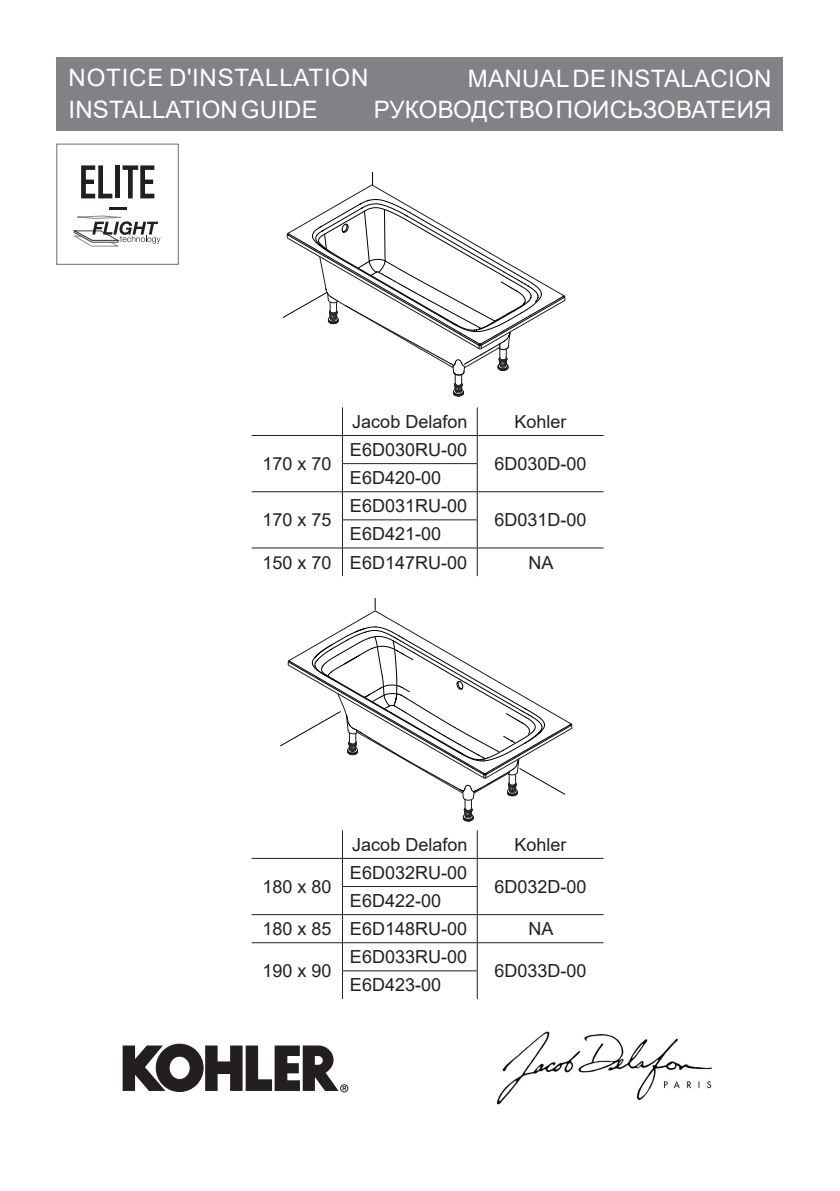
<style>
.page{position:relative;width:840px;height:1191px;background:#fff}
.page>*{position:absolute;margin:0;border:0;box-sizing:border-box;transform-origin:0 0}
.Heading_1{font:24px "Arial";letter-spacing:.01em;color:#fff}
.Heading_1-2{font:24px "Arial";letter-spacing:.035em;color:#fff}
.Tray_Installation_Gu{font:18px "Arial";color:#231f20}
</style>
<div class="page">
<svg style="left:123px;top:1044px;width:225px;height:48px"></svg>
<img style="left:497px;top:1031px;width:214px;height:74px">
<svg style="left:374px;top:599px;width:2px;height:10px"></svg>
<svg style="left:280px;top:626px;width:292px;height:196px"></svg>
<svg style="left:283px;top:199px;width:281px;height:198px"></svg>
<hr style="left:251px;top:435px;width:91px;height:1px;background:#231f20">
<hr style="left:342px;top:435px;width:135px;height:1px;background:#231f20">
<hr style="left:477px;top:435px;width:126px;height:1px;background:#231f20">
<hr style="left:342px;top:463px;width:135px;height:1px;background:#231f20">
<hr style="left:251px;top:491px;width:91px;height:1px;background:#231f20">
<hr style="left:342px;top:491px;width:135px;height:1px;background:#231f20">
<hr style="left:477px;top:491px;width:126px;height:1px;background:#231f20">
<hr style="left:251px;top:547px;width:91px;height:1px;background:#231f20">
<hr style="left:342px;top:547px;width:135px;height:1px;background:#231f20">
<svg style="left:342px;top:407px;width:1px;height:169px"></svg>
<hr style="left:477px;top:547px;width:126px;height:1px;background:#231f20">
<svg style="left:476px;top:407px;width:1px;height:169px"></svg>
<hr style="left:342px;top:519px;width:135px;height:1px;background:#231f20">
<hr style="left:251px;top:858px;width:91px;height:1px;background:#231f20">
<hr style="left:342px;top:858px;width:135px;height:1px;background:#231f20">
<hr style="left:477px;top:858px;width:126px;height:1px;background:#231f20">
<hr style="left:342px;top:886px;width:135px;height:1px;background:#231f20">
<hr style="left:477px;top:914px;width:126px;height:1px;background:#231f20">
<hr style="left:477px;top:942px;width:126px;height:1px;background:#231f20">
<svg style="left:342px;top:830px;width:1px;height:169px"></svg>
<svg style="left:476px;top:830px;width:1px;height:169px"></svg>
<hr style="left:342px;top:914px;width:135px;height:1px;background:#231f20">
<hr style="left:342px;top:970px;width:135px;height:1px;background:#231f20">
<hr style="left:251px;top:914px;width:91px;height:1px;background:#231f20">
<hr style="left:251px;top:942px;width:91px;height:1px;background:#231f20">
<hr style="left:342px;top:942px;width:135px;height:1px;background:#231f20">
<svg style="left:73px;top:216px;width:87px;height:30px"></svg>
<svg style="left:81px;top:165px;width:31px;height:33px"></svg>
<div style="left:115px;top:165px;width:5px;height:33px;background:#231f20"></div>
<svg style="left:122px;top:165px;width:32px;height:33px"></svg>
<svg style="left:109px;top:207px;width:17px;height:2px"></svg>
<div style="left:57px;top:57px;width:725px;height:73px;background:#808285"></div>
<p class="Heading_1-2" style="left:68px;top:61px;width:301px">NOTICE D'INSTALLATION</p>
<p class="Heading_1" style="left:68px;top:93px;width:250px">INSTALLATION GUIDE</p>
<p class="Heading_1" style="left:467px;top:62px;width:305px">MANUAL DE INSTALACION</p>
<p class="Heading_1" style="left:374px;top:93px;width:399px">РУКОВОДСТВО ПОИСЬЗОВАТЕИЯ</p>
<p class="Tray_Installation_Gu" style="left:262px;top:451px;width:71px">170 x 70</p>
<p class="Tray_Installation_Gu" style="left:262px;top:507px;width:71px">170 x 75</p>
<p class="Tray_Installation_Gu" style="left:352px;top:409px;width:117px">Jacob Delafon</p>
<p class="Tray_Installation_Gu" style="left:514px;top:409px;width:54px">Kohler</p>
<p class="Tray_Installation_Gu" style="left:350px;top:437px;width:119px">E6D030RU-00</p>
<p class="Tray_Installation_Gu" style="left:350px;top:465px;width:93px">E6D420-00</p>
<p class="Tray_Installation_Gu" style="left:350px;top:493px;width:119px">E6D031RU-00</p>
<p class="Tray_Installation_Gu" style="left:350px;top:522px;width:93px">E6D421-00</p>
<p class="Tray_Installation_Gu" style="left:494px;top:451px;width:94px">6D030D-00</p>
<p class="Tray_Installation_Gu" style="left:494px;top:507px;width:94px">6D031D-00</p>
<p class="Tray_Installation_Gu" style="left:262px;top:550px;width:71px">150 x 70</p>
<p class="Tray_Installation_Gu" style="left:350px;top:550px;width:119px">E6D147RU-00</p>
<p class="Tray_Installation_Gu" style="left:528px;top:550px;width:27px">NA</p>
<p class="Tray_Installation_Gu" style="left:262px;top:874px;width:71px">180 x 80</p>
<p class="Tray_Installation_Gu" style="left:352px;top:832px;width:117px">Jacob Delafon</p>
<p class="Tray_Installation_Gu" style="left:514px;top:832px;width:54px">Kohler</p>
<p class="Tray_Installation_Gu" style="left:350px;top:860px;width:119px">E6D032RU-00</p>
<p class="Tray_Installation_Gu" style="left:350px;top:888px;width:93px">E6D422-00</p>
<p class="Tray_Installation_Gu" style="left:494px;top:874px;width:94px">6D032D-00</p>
<p class="Tray_Installation_Gu" style="left:262px;top:916px;width:71px">180 x 85</p>
<p class="Tray_Installation_Gu" style="left:350px;top:916px;width:119px">E6D148RU-00</p>
<p class="Tray_Installation_Gu" style="left:528px;top:916px;width:27px">NA</p>
<p class="Tray_Installation_Gu" style="left:262px;top:958px;width:71px">190 x 90</p>
<p class="Tray_Installation_Gu" style="left:350px;top:944px;width:119px">E6D033RU-00</p>
<p class="Tray_Installation_Gu" style="left:494px;top:958px;width:94px">6D033D-00</p>
<p class="Tray_Installation_Gu" style="left:350px;top:972px;width:93px">E6D423-00</p>
</div>
